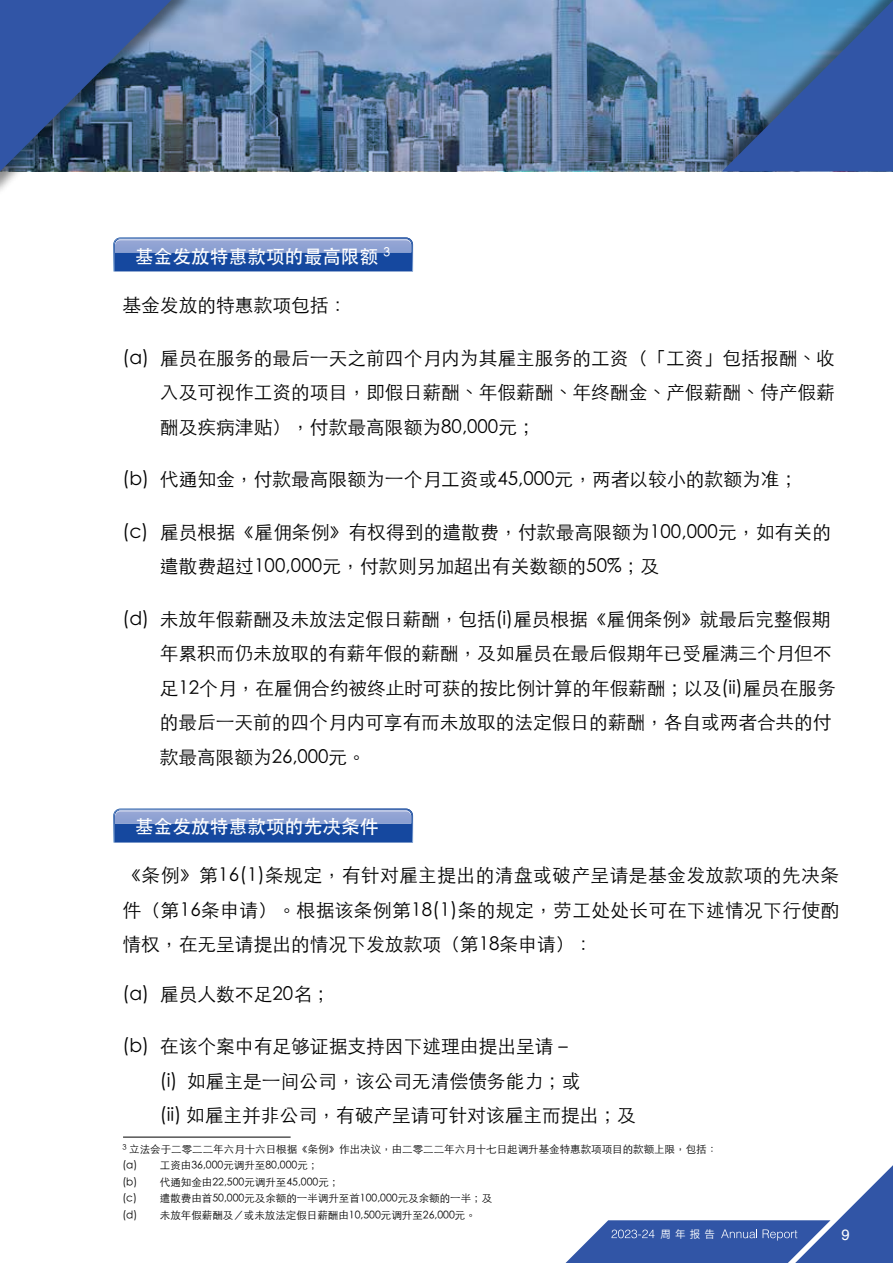
<style>
.page{position:relative;width:893px;height:1263px;background:#fff}
.page>*{position:absolute;margin:0;border:0;box-sizing:border-box;transform-origin:0 0}
.t1{font:300 18.75px/34.5px "ST Heiti TC";color:#000}
.t2{font:500 18.75px "ST Heiti TC";color:#fff}
.t3{font:15px "Helvetica";color:#fff}
.t4{font:300 10.5px/16.5px "ST Heiti TC";color:#000}
.t5{font:600 10.5px "Noto Sans CJ Ktc";color:#fff}
</style>
<div class="page">
<hr style="left:123px;top:1137px;width:168px;height:1px;background:#000">
<img style="left:113px;top:237px;width:300px;height:34px">
<div style="left:115px;top:240px;width:296px;height:12px;background:#8ea2d3"></div>
<img style="left:117px;top:239px;width:293px;height:2px">
<svg style="left:198px;top:0;width:513px;height:171px;background:#6886a9"></svg>
<div style="left:0;top:0;width:198px;height:198px;background:#000;opacity:.45"></div>
<svg style="left:0;top:0;width:171px;height:171px;background:#37578d"></svg>
<div style="left:711px;top:0;width:182px;height:173px;background:#000;opacity:.45"></div>
<svg style="left:722px;top:0;width:171px;height:171px;background:#4372b0"></svg>
<img style="left:113px;top:808px;width:300px;height:34px">
<div style="left:115px;top:811px;width:296px;height:12px;background:#8fa2d3"></div>
<img style="left:117px;top:810px;width:293px;height:2px">
<svg style="left:566px;top:1165px;width:327px;height:98px"></svg>
<p class="t2" style="left:135px;top:246px;width:257px">基金发放特惠款项的最高限额 <sup>3</sup></p>
<p class="t1" style="left:122px;top:286px;width:227px">基金发放的特惠款项包括：</p>
<p class="t1" style="left:160px;top:339px;width:677px;text-align:justify;text-indent:-38px">(a) 雇员在服务的最后一天之前四个月内为其雇主服务的工资（「工资」包括报酬、收入及可视作工资的项目，即假日薪酬、年假薪酬、年终酬金、产假薪酬、侍产假薪酬及疾病津贴），付款最高限额为80,000元；</p>
<p class="t1" style="left:122px;top:460px;width:677px">(b) 代通知金，付款最高限额为一个月工资或45,000元，两者以较小的款额为准；</p>
<p class="t1" style="left:160px;top:513px;width:673px;text-indent:-38px">(c) 雇员根据《雇佣条例》有权得到的遣散费，付款最高限额为100,000元，如有关的遣散费超过100,000元，付款则另加超出有关数额的50%；及</p>
<p class="t1" style="left:160px;top:600px;width:677px;text-indent:-38px">(d) 未放年假薪酬及未放法定假日薪酬，包括(i)雇员根据《雇佣条例》就最后完整假期年累积而仍未放取的有薪年假的薪酬，及如雇员在最后假期年已受雇满三个月但不足12个月，在雇佣合约被终止时可获的按比例计算的年假薪酬；以及(ii)雇员在服务的最后一天前的四个月内可享有而未放取的法定假日的薪酬，各自或两者合共的付款最高限额为26,000元。</p>
<p class="t2" style="left:135px;top:816px;width:245px">基金发放特惠款项的先决条件</p>
<p class="t1" style="left:122px;top:856px;width:718px;text-align:justify">《条例》第16(1)条规定，有针对雇主提出的清盘或破产呈请是基金发放款项的先决条件（第16条申请）。根据该条例第18(1)条的规定，劳工处处长可在下述情况下行使酌情权，在无呈请提出的情况下发放款项（第18条申请）：</p>
<p class="t1" style="left:122px;top:975px;width:210px">(a) 雇员人数不足20名；</p>
<p class="t1" style="left:160px;top:1027px;width:478px;text-indent:-38px">(b) 在该个案中有足够证据支持因下述理由提出呈请－<br>(i) 如雇主是一间公司，该公司无清偿债务能力；或<br>(ii) 如雇主并非公司，有破产呈请可针对该雇主而提出；及</p>
<p class="t4" style="left:122px;top:1140px;width:596px"><sup>3</sup> 立法会于二零二二年六月十六日根据《条例》作出决议，由二零二二年六月十七日起调升基金特惠款项项目的款额上限，包括︰ (a) 工资由36,000元调升至80,000元；<br>(b) 代通知金由22,500元调升至45,000元；<br>(c) 遣散费由首50,000元及余额的一半调升至首100,000元及余额的一半；及<br>(d) 未放年假薪酬及／或未放法定假日薪酬由10,500元调升至26,000元。</p>
<p class="t5" style="left:660px;top:1228px;width:56px">周年报告</p>
<p class="t3" style="left:841px;top:1223px;width:10px">9</p>
</div>
